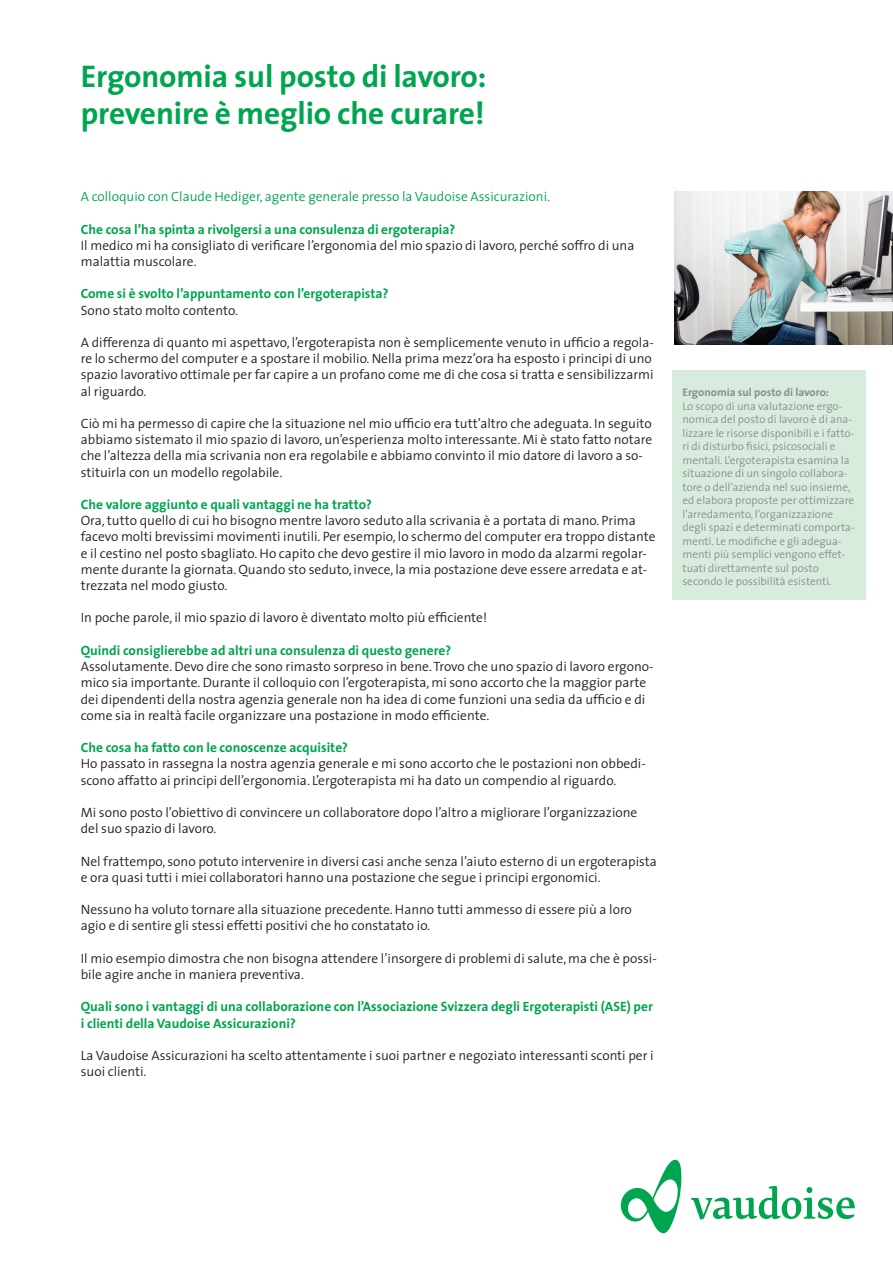
<style>
.page{position:relative;width:893px;height:1263px;background:#fff}
.page>*{position:absolute;margin:0;border:0;box-sizing:border-box;transform-origin:0 0}
.t1{font:700 31.5px/37.8px "The Sans";letter-spacing:-.005em;color:#00a54f}
.t2{font:300 13.5px/16.2px "The Sans";color:#231f20}
.t3{font:700 13.5px/16.2px "The Sans";color:#00a54f}
.t4{font:300 13.5px "The Sans";color:#00a54f}
.t5{font:300 11.25px/13.5px "The Sans";color:#8a8c8f}
.t6{font:700 11.25px "The Sans";color:#8a8c8f}
</style>
<div class="page">
<svg style="left:621px;top:1160px;width:234px;height:73px"></svg>
<div style="left:672px;top:370px;width:193px;height:230px;background:#d8ecdd"></div>
<img style="left:674px;top:191px;width:219px;height:153px">
<h1 class="t1" style="left:81px;top:56px;width:407px">Ergonomia sul posto di lavoro: prevenire è meglio che curare!</h1>
<p class="t4" style="left:81px;top:185px;width:471px">A colloquio con Claude Hediger, agente generale presso la Vaudoise Assicurazioni.</p>
<p class="t3" style="left:81px;top:221px;width:376px">Che cosa l’ha spinta a rivolgersi a una consulenza di ergoterapia?</p>
<p class="t2" style="left:81px;top:237px;width:555px">Il medico mi ha consigliato di verificare l’ergonomia del mio spazio di lavoro, perché soffro di una malattia muscolare.</p>
<p class="t3" style="left:81px;top:285px;width:309px">Come si è svolto l’appuntamento con l’ergoterapista?</p>
<p class="t2" style="left:81px;top:302px;width:159px">Sono stato molto contento.</p>
<p class="t2" style="left:81px;top:334px;width:574px">A differenza di quanto mi aspettavo, l’ergoterapista non è semplicemente venuto in ufficio a regola&shy;re lo schermo del computer e a spostare il mobilio. Nella prima mezz’ora ha esposto i principi di uno spazio lavorativo ottimale per far capire a un profano come me di che cosa si tratta e sensibilizzarmi al riguardo.</p>
<p class="t2" style="left:81px;top:415px;width:573px">Ciò mi ha permesso di capire che la situazione nel mio ufficio era tutt’altro che adeguata. In seguito abbiamo sistemato il mio spazio di lavoro, un’esperienza molto interessante. Mi è stato fatto notare che l’altezza della mia scrivania non era regolabile e abbiamo convinto il mio datore di lavoro a so&shy;stituirla con un modello regolabile.</p>
<p class="t3" style="left:81px;top:496px;width:293px">Che valore aggiunto e quali vantaggi ne ha tratto?</p>
<p class="t2" style="left:81px;top:512px;width:576px">Ora, tutto quello di cui ho bisogno mentre lavoro seduto alla scrivania è a portata di mano. Prima facevo molti brevissimi movimenti inutili. Per esempio, lo schermo del computer era troppo distante e il cestino nel posto sbagliato. Ho capito che devo gestire il mio lavoro in modo da alzarmi regolar&shy;mente durante la giornata. Quando sto seduto, invece, la mia postazione deve essere arredata e at&shy;trezzata nel modo giusto.</p>
<p class="t2" style="left:81px;top:609px;width:408px">In poche parole, il mio spazio di lavoro è diventato molto più efficiente!</p>
<p class="t3" style="left:81px;top:642px;width:372px">Quindi consiglierebbe ad altri una consulenza di questo genere?</p>
<p class="t2" style="left:81px;top:658px;width:574px">Assolutamente. Devo dire che sono rimasto sorpreso in bene. Trovo che uno spazio di lavoro ergono&shy;mico sia importante. Durante il colloquio con l’ergoterapista, mi sono accorto che la maggior parte dei dipendenti della nostra agenzia generale non ha idea di come funzioni una sedia da ufficio e di come sia in realtà facile organizzare una postazione in modo efficiente.</p>
<p class="t3" style="left:81px;top:739px;width:269px">Che cosa ha fatto con le conoscenze acquisite?</p>
<p class="t2" style="left:81px;top:755px;width:566px">Ho passato in rassegna la nostra agenzia generale e mi sono accorto che le postazioni non obbedi&shy;scono affatto ai principi dell’ergonomia. L’ergoterapista mi ha dato un compendio al riguardo.</p>
<p class="t2" style="left:81px;top:804px;width:558px">Mi sono posto l’obiettivo di convincere un collaboratore dopo l’altro a migliorare l’organizzazione del suo spazio di lavoro.</p>
<p class="t2" style="left:81px;top:852px;width:578px">Nel frattempo, sono potuto intervenire in diversi casi anche senza l’aiuto esterno di un ergoterapista e ora quasi tutti i miei collaboratori hanno una postazione che segue i principi ergonomici.</p>
<p class="t2" style="left:81px;top:901px;width:553px">Nessuno ha voluto tornare alla situazione precedente. Hanno tutti ammesso di essere più a loro agio e di sentire gli stessi effetti positivi che ho constatato io.</p>
<p class="t2" style="left:81px;top:950px;width:578px">Il mio esempio dimostra che non bisogna attendere l’insorgere di problemi di salute, ma che è possi&shy;bile agire anche in maniera preventiva.</p>
<p class="t3" style="left:81px;top:998px;width:574px">Quali sono i vantaggi di una collaborazione con l’Associazione Svizzera degli Ergoterapisti (ASE) per i clienti della Vaudoise Assicurazioni?</p>
<p class="t2" style="left:81px;top:1047px;width:574px">La Vaudoise Assicurazioni ha scelto attentamente i suoi partner e negoziato interessanti sconti per i suoi clienti.</p>
<p class="t6" style="left:682px;top:383px;width:148px">Ergonomia sul posto di lavoro:</p>
<p class="t5" style="left:682px;top:399px;width:174px">Lo scopo di una valutazione ergo&shy;nomica del posto di lavoro è di ana&shy;lizzare le risorse disponibili e i fatto&shy;ri di disturbo fisici, psicosociali e mentali. L’ergoterapista esamina la situazione di un singolo collabora&shy;tore o dell’azienda nel suo insieme, ed elabora proposte per ottimizzare l’arredamento, l’organizzazione degli spazi e determinati comporta&shy;menti. Le modifiche e gli adegua&shy;menti più semplici vengono effet&shy;tuati direttamente sul posto secondo le possibilità esistenti.</p>
</div>
